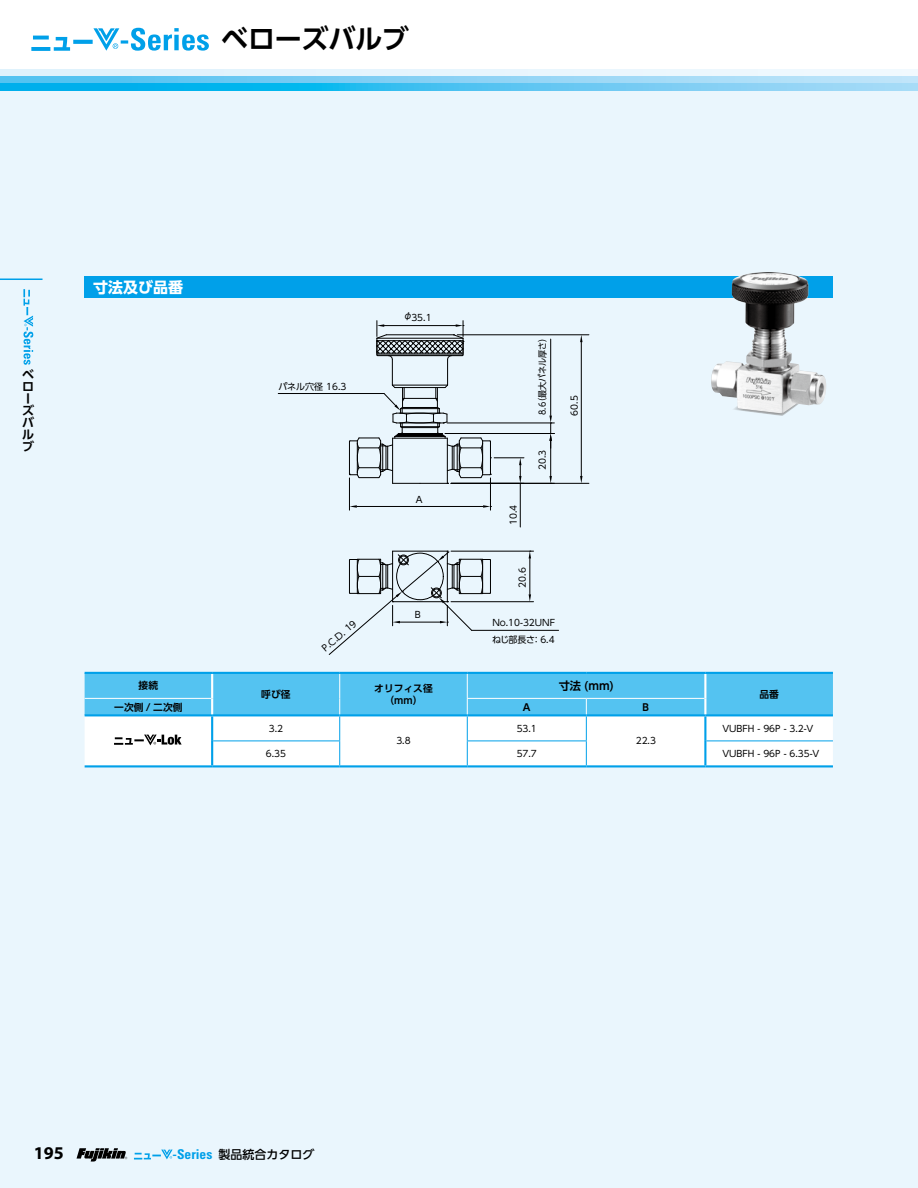
<style>
.page{position:relative;width:918px;height:1188px;background:#fff}
.page>*{position:absolute;margin:0;border:0;box-sizing:border-box;transform-origin:0 0}
.t1{font:700 27px "UD Shin Go Pro De";letter-spacing:-.005em;color:#000}
.t2{font:700 18px "Myriad Pro";color:#000}
.t3{font:700 15px "UD Shin Go Pro";color:#fff}
.t4{font:500 12px "UD Shin Go Pro";color:#000}
.t5{font:700 12px/12px "UD Shin Go Pro De";color:#000}
.t6{font:700 11.25px "UD Shin Go Pro De";color:#000}
.t7{font:700 9.75px/12px "UD Shin Go Pro De";color:#000;text-align:center}
.t8{font:9px/17.2px "UD Shin Go Pro";color:#000}
.t9{font:9px "UD Shin Go Pro";color:#000;scale:.9 1}
.s1{font-family:"Univers LT Std";font-weight:700;font-stretch:condensed;font-size:13.5px;color:#00a0e9}
</style>
<div class="page">
<div style="left:0;top:90px;width:918px;height:1098px;background:#eaf6fd"></div>
<div style="left:0;top:70px;width:918px;height:7px;background:#e7f5fd"></div>
<svg style="left:0;top:77px;width:918px;height:6px;background:#88d2f4"></svg>
<svg style="left:0;top:83px;width:918px;height:7px;background:#46c2f0"></svg>
<hr style="left:0;top:279px;width:43px;height:1px;background:#00a0e9">
<svg style="left:77px;top:1148px;width:50px;height:14px"></svg>
<svg style="left:134px;top:1150px;width:39px;height:10px"></svg>
<svg style="left:23px;top:289px;width:10px;height:76px"></svg>
<svg style="left:31px;top:28px;width:178px;height:23px"></svg>
<div style="left:85px;top:276px;width:748px;height:22px;background:#00a0e9"></div>
<hr style="left:85px;top:765px;width:127px;height:2px;background:#00a0e9">
<hr style="left:212px;top:765px;width:128px;height:2px;background:#00a0e9">
<hr style="left:340px;top:765px;width:127px;height:2px;background:#00a0e9">
<hr style="left:467px;top:765px;width:119px;height:2px;background:#00a0e9">
<hr style="left:586px;top:765px;width:119px;height:2px;background:#00a0e9">
<hr style="left:705px;top:765px;width:128px;height:2px;background:#00a0e9">
<hr style="left:467px;top:672px;width:119px;height:2px;background:#00a0e9">
<hr style="left:586px;top:672px;width:119px;height:2px;background:#00a0e9">
<hr style="left:705px;top:672px;width:128px;height:2px;background:#00a0e9">
<hr style="left:85px;top:672px;width:127px;height:2px;background:#00a0e9">
<hr style="left:212px;top:672px;width:128px;height:2px;background:#00a0e9">
<hr style="left:340px;top:672px;width:127px;height:2px;background:#00a0e9">
<svg style="left:85px;top:673px;width:748px;height:93px;background:#a8dff6"></svg>
<hr style="left:349px;top:478px;width:1px;height:32px;background:#000">
<hr style="left:490px;top:478px;width:1px;height:32px;background:#000">
<hr style="left:357px;top:506px;width:126px;height:1px;background:#000">
<svg style="left:350px;top:505px;width:7px;height:3px"></svg>
<svg style="left:483px;top:505px;width:7px;height:3px"></svg>
<hr style="left:494px;top:457px;width:30px;height:1px;background:#000">
<hr style="left:520px;top:483px;width:1px;height:44px;background:#000">
<svg style="left:519px;top:458px;width:3px;height:25px"></svg>
<hr style="left:447px;top:423px;width:107px;height:1px;background:#000">
<hr style="left:550px;top:339px;width:1px;height:77px;background:#000">
<hr style="left:451px;top:483px;width:138px;height:1px;background:#000">
<hr style="left:457px;top:334px;width:132px;height:1px;background:#000">
<hr style="left:581px;top:342px;width:1px;height:134px;background:#000">
<svg style="left:580px;top:476px;width:3px;height:7px"></svg>
<svg style="left:580px;top:335px;width:3px;height:7px"></svg>
<hr style="left:445px;top:433px;width:109px;height:1px;background:#000">
<hr style="left:550px;top:441px;width:1px;height:35px;background:#000">
<svg style="left:549px;top:416px;width:3px;height:32px"></svg>
<svg style="left:549px;top:476px;width:3px;height:7px"></svg>
<hr style="left:451px;top:601px;width:83px;height:1px;background:#000">
<hr style="left:451px;top:551px;width:83px;height:1px;background:#000">
<hr style="left:529px;top:559px;width:1px;height:35px;background:#000">
<svg style="left:529px;top:594px;width:2px;height:8px"></svg>
<svg style="left:529px;top:551px;width:2px;height:8px"></svg>
<svg style="left:328px;top:551px;width:164px;height:104px"></svg>
<hr style="left:472px;top:630px;width:87px;height:1px;background:#000">
<svg style="left:349px;top:321px;width:143px;height:163px"></svg>
<hr style="left:278px;top:393px;width:106px;height:1px;background:#000">
<svg style="left:761px;top:413px;width:25px;height:3px"></svg>
<img style="left:711px;top:272px;width:115px;height:141px">
<h1 class="t1" style="left:221px;top:17px;width:189px">ベローズバルブ</h1>
<h3 class="t5" style="left:22px;top:368px;width:14px">ベローズバルブ</h3>
<h3 class="t3" style="left:93px;top:275px;width:92px">寸法及び品番</h3>
<p class="t8" style="left:278px;top:377px;width:69px">パネル穴径 16.3</p>
<p class="t8" style="left:318px;top:642px;width:43px;rotate:-40deg">P.C.D. 19</p>
<p class="t8" style="left:404px;top:308px;width:29px">φ35.1</p>
<p class="t8" style="left:416px;top:490px;width:8px">A</p>
<p class="t8" style="left:415px;top:606px;width:7px">B</p>
<p class="t8" style="left:505px;top:525px;width:22px;rotate:-90deg">10.4</p>
<p class="t9" style="left:535px;top:415px;width:91px;rotate:-90deg">8.6（最大パネル厚さ）</p>
<p class="t8" style="left:533px;top:470px;width:22px;rotate:-90deg">20.3</p>
<p class="t8" style="left:565px;top:416px;width:22px;rotate:-90deg">60.5</p>
<p class="t8" style="left:514px;top:588px;width:22px;rotate:-90deg">20.6</p>
<p class="t8" style="left:492px;top:614px;width:65px">No.10-32UNFねじ部長さ：6.4</p>
<p class="t7" style="left:261px;top:688px;width:31px">呼び径</p>
<p class="t7" style="left:374px;top:682px;width:60px">オリフィス径（mm）</p>
<p class="t6" style="left:559px;top:676px;width:57px">寸法 (mm)</p>
<p class="t7" style="left:139px;top:679px;width:21px">接続</p>
<p class="t7" style="left:114px;top:701px;width:70px">一次側 / 二次側</p>
<p class="t7" style="left:523px;top:701px;width:9px">A</p>
<p class="t7" style="left:643px;top:701px;width:8px">B</p>
<p class="t8" style="left:269px;top:719px;width:16px">3.2</p>
<p class="t8" style="left:396px;top:732px;width:16px">3.8</p>
<p class="t8" style="left:517px;top:719px;width:22px">53.1</p>
<p class="t8" style="left:636px;top:732px;width:22px">22.3</p>
<p class="t7" style="left:759px;top:688px;width:21px">品番</p>
<p class="t8" style="left:722px;top:719px;width:93px">VUBFH - 96P - 3.2-V</p>
<p class="t8" style="left:266px;top:745px;width:22px">6.35</p>
<p class="t8" style="left:517px;top:745px;width:22px">57.7</p>
<p class="t8" style="left:722px;top:745px;width:99px">VUBFH - 96P - 6.35-V</p>
<h2 class="t2" style="left:34px;top:1141px;width:31px">195</h2>
<h3 class="t4" style="left:173px;top:1145px;width:143px"><span class="s1">-Series</span> 製品統合カタログ</h3>
</div>
